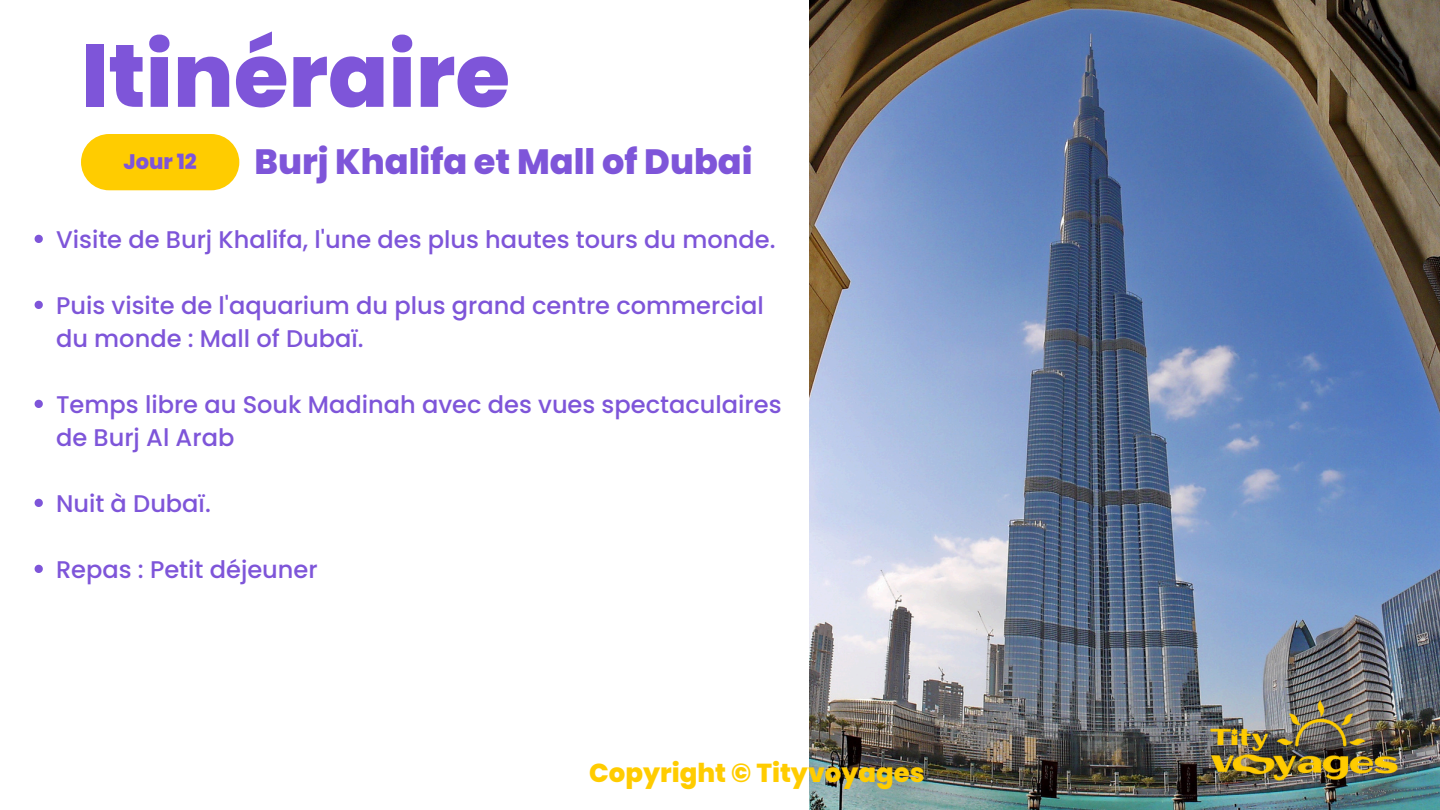
<style>
.page{position:relative;width:1440px;height:810px;background:#fff}
.page>*{position:absolute;margin:0;border:0;box-sizing:border-box;transform-origin:0 0}
.t1{font:800 88.7px "Poppins";color:#7e55d9}
.t2{font:800 35.1px "Poppins";color:#7e55d9}
.t3{font:800 26px "Poppins";color:#fc0}
.t4{font:500 24.1px/33px "Poppins";color:#7e55d9}
.t5{font:800 21px "Poppins";color:#7e55d9}
</style>
<div class="page">
<div style="left:81px;top:134px;width:158px;height:56px;background:#fc0;border-radius:28px"></div>
<img style="left:809px;top:0;width:631px;height:810px">
<svg style="left:35px;top:235px;width:8px;height:8px"></svg>
<svg style="left:35px;top:301px;width:8px;height:8px"></svg>
<svg style="left:35px;top:400px;width:8px;height:8px"></svg>
<svg style="left:35px;top:499px;width:8px;height:8px"></svg>
<svg style="left:35px;top:565px;width:8px;height:8px"></svg>
<p class="t1" style="left:81px;top:14px;width:431px">Itinéraire</p>
<p class="t5" style="left:123px;top:147px;width:75px">Jour 12</p>
<h1 class="t2" style="left:254px;top:137px;width:500px">Burj Khalifa et Mall of Dubai</h1>
<p class="t4" style="left:56px;top:223px;width:721px">Visite de Burj Khalifa, l'une des plus hautes tours du monde.</p>
<h2 class="t4" style="left:56px;top:289px;width:709px">Puis visite de l'aquarium du plus grand centre commercial du monde : Mall of Dubaï.</h2>
<p class="t4" style="left:56px;top:388px;width:727px">Temps libre au Souk Madinah avec des vues spectaculaires de Burj Al Arab</p>
<p class="t4" style="left:56px;top:487px;width:156px">Nuit à Dubaï.</p>
<p class="t4" style="left:56px;top:553px;width:263px">Repas : Petit déjeuner</p>
<p class="t3" style="left:589px;top:754px;width:337px">Copyright © Tityvoyages</p>
</div>
